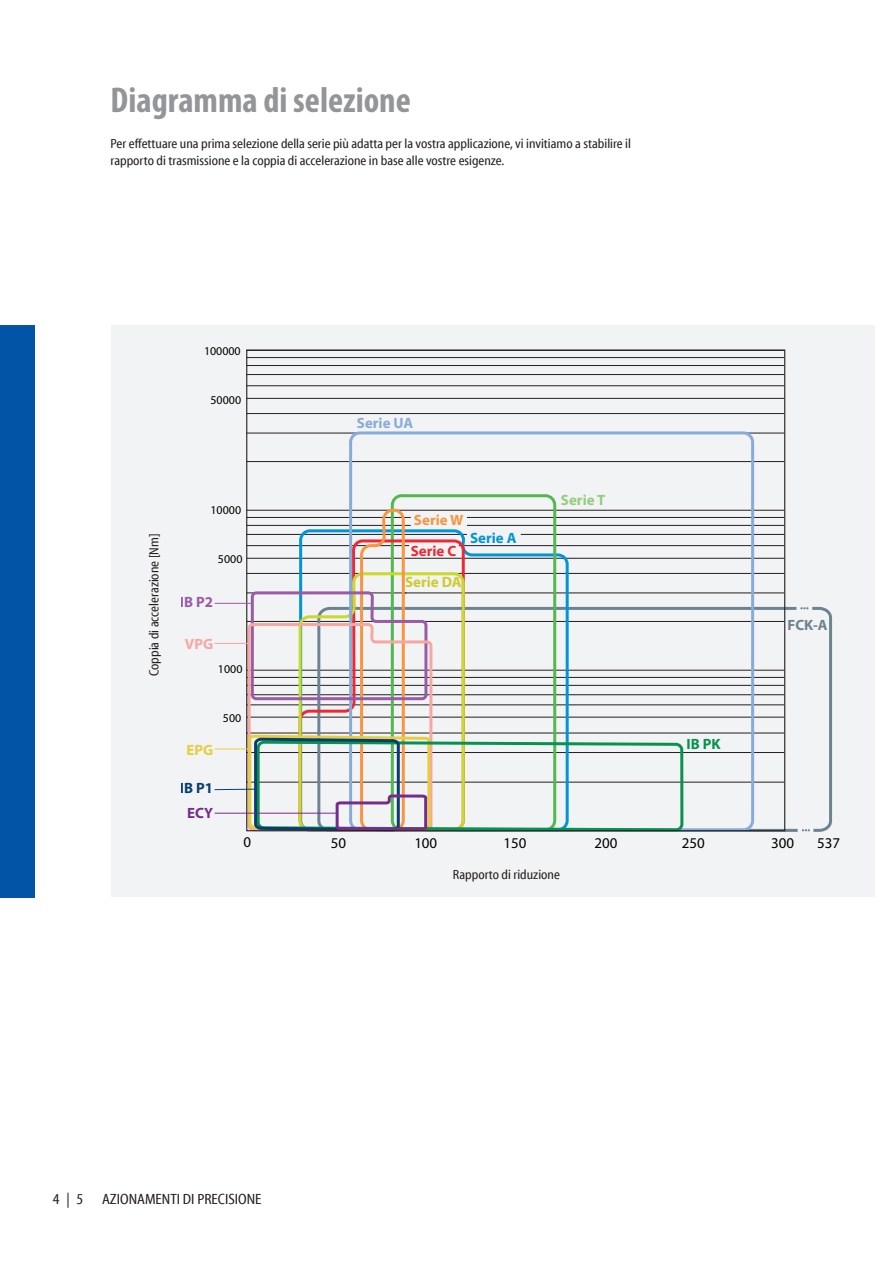
<style>
.page{position:relative;width:893px;height:1263px;background:#fff}
.page>*{position:absolute;margin:0;border:0;box-sizing:border-box;transform-origin:0 0}
.t1{font:700 condensed 36px "Myriad Pro";color:#939598}
.t2{font:condensed 15px "Myriad Web Pro";color:#231f20}
.t3{font:15px "Myriad Pro";color:#000}
.t4{font:700 15px "Myriad Pro";color:#88acd9}
.t5{font:700 15px "Myriad Pro";color:#cbcc31}
.t6{font:700 15px "Myriad Pro";color:#0095d9}
.t7{font:700 15px "Myriad Pro";color:#95cd80}
.t8{font:700 15px "Myriad Pro";color:#f79542}
.t9{font:700 15px "Myriad Pro";color:#ee2834}
.t10{font:700 15px "Myriad Pro";color:#6c8391}
.t11{font:700 15px "Myriad Pro";color:#079250}
.t12{font:700 15px "Myriad Pro";color:#073d70}
.t13{font:700 15px "Myriad Pro";color:#9a5aa5}
.t14{font:700 15px "Myriad Pro";color:#762c8d}
.t15{font:700 15px "Myriad Pro";color:#f7a7a2}
.t16{font:700 15px "Myriad Pro";color:#e7ce41}
.t17{font:condensed 13.5px/16.5px "Myriad Web Pro";color:#231f20}
.t18{font:12px "Myriad Pro";color:#000}
</style>
<div class="page">
<div style="left:111px;top:326px;width:764px;height:571px;background:#f2f3f4"></div>
<div style="left:0;top:325px;width:34px;height:572px;background:#0154a6"></div>
<hr style="left:403px;top:593px;width:381px;height:1px;background:#231f20">
<hr style="left:246px;top:573px;width:538px;height:1px;background:#231f20">
<hr style="left:246px;top:558px;width:538px;height:1px;background:#231f20">
<hr style="left:459px;top:545px;width:325px;height:1px;background:#231f20">
<hr style="left:521px;top:534px;width:263px;height:1px;background:#231f20">
<hr style="left:467px;top:525px;width:317px;height:1px;background:#231f20">
<hr style="left:467px;top:517px;width:317px;height:1px;background:#231f20">
<hr style="left:246px;top:510px;width:538px;height:1px;background:#231f20">
<hr style="left:246px;top:461px;width:538px;height:1px;background:#231f20">
<hr style="left:246px;top:433px;width:538px;height:1px;background:#231f20">
<hr style="left:246px;top:413px;width:538px;height:1px;background:#231f20">
<hr style="left:246px;top:398px;width:538px;height:1px;background:#231f20">
<hr style="left:246px;top:385px;width:538px;height:1px;background:#231f20">
<hr style="left:246px;top:374px;width:538px;height:1px;background:#231f20">
<hr style="left:246px;top:365px;width:538px;height:1px;background:#231f20">
<hr style="left:246px;top:357px;width:538px;height:1px;background:#231f20">
<svg style="left:685px;top:605px;width:113px;height:227px"></svg>
<div style="left:349px;top:431px;width:405px;height:400px;border:3px solid #88acd9;border-radius:9px"></div>
<svg style="left:214px;top:507px;width:471px;height:325px"></svg>
<svg style="left:800px;top:606px;width:32px;height:226px"></svg>
<h1 class="t1" style="left:111px;top:78px;width:302px">Diagramma di selezione</h1>
<p class="t17" style="left:111px;top:136px;width:522px">Per effettuare una prima selezione della serie più adatta per la vostra applicazione, vi invitiamo a stabilire il rapporto di trasmissione e la coppia di accelerazione in base alle vostre esigenze.</p>
<p class="t18" style="left:204px;top:343px;width:38px">100000</p>
<p class="t18" style="left:210px;top:392px;width:32px">50000</p>
<p class="t4" style="left:357px;top:413px;width:58px">Serie UA</p>
<p class="t17" style="left:146px;top:676px;width:144px;rotate:-90deg">Coppia di accelerazione [Nm]</p>
<p class="t18" style="left:210px;top:503px;width:32px">10000</p>
<p class="t18" style="left:218px;top:552px;width:26px">5000</p>
<p class="t13" style="left:180px;top:593px;width:35px">IB P2</p>
<p class="t15" style="left:185px;top:634px;width:30px">VPG</p>
<p class="t18" style="left:218px;top:662px;width:26px">1000</p>
<p class="t16" style="left:186px;top:740px;width:28px">EPG</p>
<p class="t18" style="left:223px;top:710px;width:20px">500</p>
<p class="t12" style="left:180px;top:778px;width:35px">IB P1</p>
<p class="t14" style="left:187px;top:803px;width:27px">ECY</p>
<p class="t8" style="left:414px;top:511px;width:51px">Serie W</p>
<p class="t9" style="left:411px;top:541px;width:47px">Serie C</p>
<p class="t5" style="left:405px;top:572px;width:58px">Serie DA</p>
<p class="t6" style="left:470px;top:528px;width:48px">Serie A</p>
<p class="t7" style="left:561px;top:490px;width:46px">Serie T</p>
<p class="t11" style="left:686px;top:734px;width:36px">IB PK</p>
<p class="t10" style="left:787px;top:615px;width:42px">FCK-A</p>
<p class="t3" style="left:244px;top:832px;width:9px">0</p>
<p class="t3" style="left:331px;top:834px;width:17px">50</p>
<p class="t3" style="left:414px;top:834px;width:24px">100</p>
<p class="t3" style="left:503px;top:834px;width:24px">150</p>
<p class="t3" style="left:595px;top:834px;width:24px">200</p>
<p class="t3" style="left:682px;top:834px;width:24px">250</p>
<p class="t3" style="left:771px;top:834px;width:24px">300</p>
<p class="t3" style="left:817px;top:834px;width:24px">537</p>
<p class="t17" style="left:453px;top:866px;width:109px">Rapporto di riduzione</p>
<p class="t2" style="left:53px;top:1191px;width:210px">4 | 5 AZIONAMENTI DI PRECISIONE</p>
</div>
